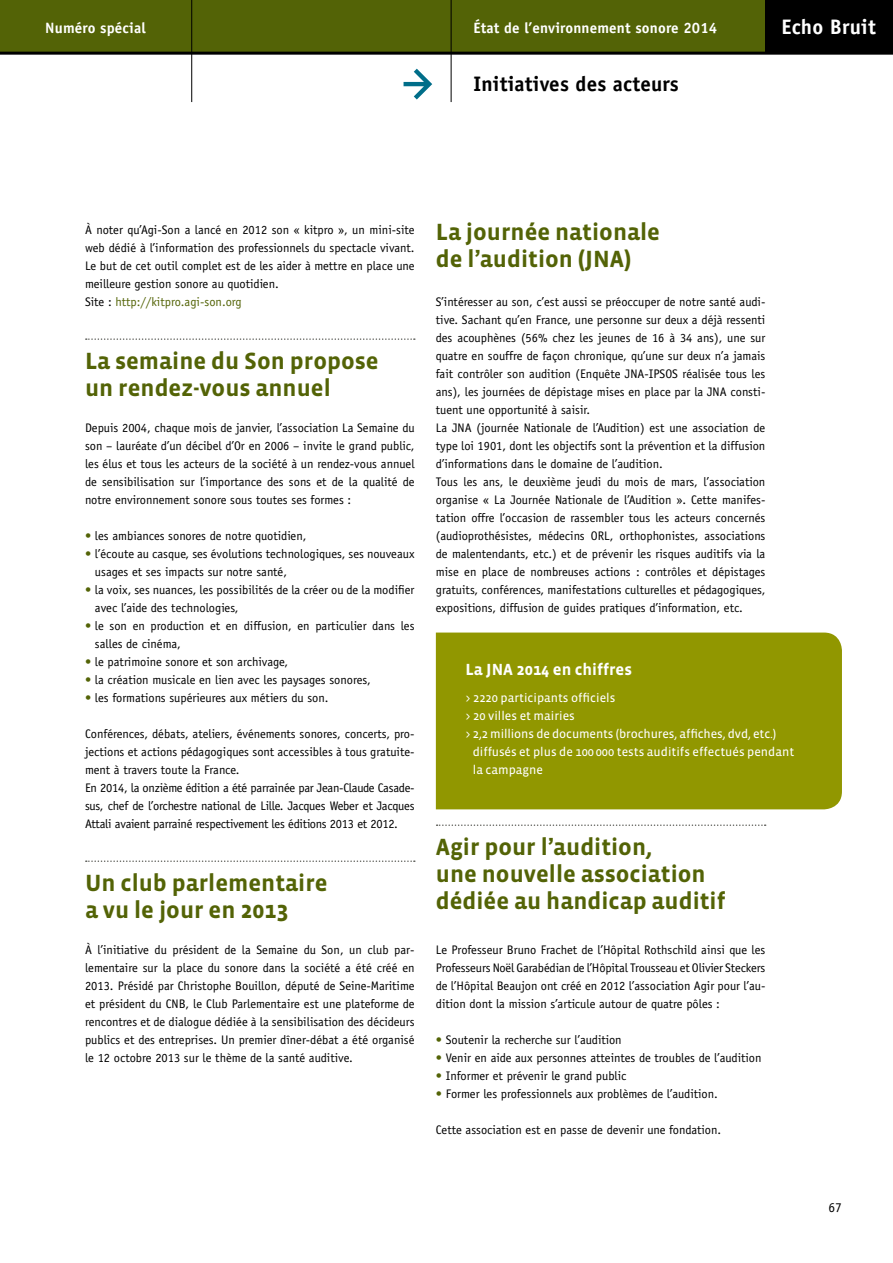
<style>
.page{position:relative;width:893px;height:1263px;background:#fff}
.page>*{position:absolute;margin:0;border:0;box-sizing:border-box;transform-origin:0 0}
.t1{font:700 24px/27px "Vista Sans";color:#536306}
.t2{font:700 21px "Officina Sans";letter-spacing:.01em;color:#000}
.t3{font:700 21px "Officina Sans";letter-spacing:.01em;color:#fff}
.t4{font:700 16.5px "Vista Sans";color:#fff}
.t5{font:700 15px "Officina Sans";letter-spacing:.01em;color:#fff}
.t6{font:13.5px "Officina Sans";color:#000}
.t7{font:12.45px/18px "Officina Sans";color:#000}
.t8{font:12.45px/18px "Officina Sans";letter-spacing:-.02em;color:#000}
.t9{font:12.45px "Vista Sans Reg";color:#fff}
.s1{color:#536306}
</style>
<div class="page">
<svg style="left:86px;top:338px;width:329px;height:2px"></svg>
<svg style="left:86px;top:860px;width:329px;height:2px"></svg>
<svg style="left:437px;top:824px;width:329px;height:2px"></svg>
<div style="left:436px;top:632px;width:406px;height:177px;background:#919700"></div>
<div style="left:0;top:0;width:893px;height:53px;background:#536306"></div>
<hr style="left:0;top:52px;width:893px;height:3px;background:#000">
<div style="left:765px;top:0;width:128px;height:53px;background:#000"></div>
<svg style="left:404px;top:69px;width:28px;height:31px"></svg>
<hr style="left:451px;top:0;width:1px;height:102px;background:#000">
<hr style="left:191px;top:0;width:1px;height:102px;background:#000">
<p class="t5" style="left:45px;top:19px;width:102px">Numéro spécial</p>
<p class="t5" style="left:473px;top:19px;width:245px">État de l’environnement sonore 2014</p>
<h2 class="t2" style="left:473px;top:71px;width:207px">Initiatives des acteurs</h2>
<h2 class="t3" style="left:781px;top:13px;width:96px">Echo Bruit</h2>
<p class="t7" style="left:85px;top:221px;width:331px">À noter qu’Agi-Son a lancé en 2012 son « kitpro », un mini-site web dédié à l’information des professionnels du spectacle vivant.<br>Le but de cet outil complet est de les aider à mettre en place une meilleure gestion sonore au quotidien.<br>Site : <span class="s1">http://kitpro.agi-son.org</span></p>
<h1 class="t1" style="left:85px;top:348px;width:295px">La semaine du Son propose un rendez-vous annuel</h1>
<p class="t7" style="left:85px;top:419px;width:331px;text-align:justify">Depuis 2004, chaque mois de janvier, l’association La Semaine du son – lauréate d’un décibel d’Or en 2006 – invite le grand public, les élus et tous les acteurs de la société à un rendez-vous annuel de sensibilisation sur l’importance des sons et de la qualité de notre environnement sonore sous toutes ses formes :</p>
<p class="t7" style="left:85px;top:527px;width:223px"><span class="s1">•</span> les ambiances sonores de notre quotidien,</p>
<p class="t7" style="left:95px;top:545px;width:321px;text-indent:-10px"><span class="s1">•</span> l’écoute au casque, ses évolutions technologiques, ses nouveaux usages et ses impacts sur notre santé,</p>
<p class="t7" style="left:95px;top:581px;width:321px;text-indent:-10px"><span class="s1">•</span> la voix, ses nuances, les possibilités de la créer ou de la modifier avec l’aide des technologies,</p>
<p class="t7" style="left:95px;top:617px;width:321px;text-indent:-10px"><span class="s1">•</span> le son en production et en diffusion, en particulier dans les salles de cinéma,</p>
<p class="t7" style="left:85px;top:653px;width:205px"><span class="s1">•</span> le patrimoine sonore et son archivage,</p>
<p class="t7" style="left:85px;top:671px;width:287px"><span class="s1">•</span> la création musicale en lien avec les paysages sonores,</p>
<p class="t7" style="left:85px;top:689px;width:245px"><span class="s1">•</span> les formations supérieures aux métiers du son.</p>
<p class="t8" style="left:85px;top:725px;width:331px">Conférences, débats, ateliers, événements sonores, concerts, pro&shy;jections et actions pédagogiques sont accessibles à tous gratuite&shy;ment à travers toute la France.<br>En 2014, la onzième édition a été parrainée par Jean-Claude Casade&shy;sus, chef de l’orchestre national de Lille. Jacques Weber et Jacques Attali avaient parrainé respectivement les éditions 2013 et 2012.</p>
<h1 class="t1" style="left:85px;top:870px;width:244px">Un club parlementaire a vu le jour en 2013</h1>
<p class="t7" style="left:85px;top:941px;width:331px;text-align:justify">À l’initiative du président de la Semaine du Son, un club par&shy;lementaire sur la place du sonore dans la société a été créé en 2013. Présidé par Christophe Bouillon, député de Seine-Maritime et président du CNB, le Club Parlementaire est une plateforme de rencontres et de dialogue dédiée à la sensibilisation des décideurs publics et des entreprises. Un premier dîner-débat a été organisé le 12 octobre 2013 sur le thème de la santé auditive.</p>
<h1 class="t1" style="left:436px;top:219px;width:226px">La journée nationale de l’audition (JNA)</h1>
<p class="t7" style="left:436px;top:293px;width:331px">S’intéresser au son, c’est aussi se préoccuper de notre santé audi&shy;tive. Sachant qu’en France, une personne sur deux a déjà ressenti des acouphènes (56% chez les jeunes de 16 à 34 ans), une sur quatre en souffre de façon chronique, qu’une sur deux n’a jamais fait contrôler son audition (Enquête JNA-IPSOS réalisée tous les ans), les journées de dépistage mises en place par la JNA consti&shy;tuent une opportunité à saisir.<br>La JNA (journée Nationale de l’Audition) est une association de type loi 1901, dont les objectifs sont la prévention et la diffusion d’informations dans le domaine de l’audition.<br>Tous les ans, le deuxième jeudi du mois de mars, l’association organise « La Journée Nationale de l’Audition ». Cette manifes&shy;tation offre l’occasion de rassembler tous les acteurs concernés (audioprothésistes, médecins ORL, orthophonistes, associations de malentendants, etc.) et de prévenir les risques auditifs via la mise en place de nombreuses actions : contrôles et dépistages gratuits, conférences, manifestations culturelles et pédagogiques, expositions, diffusion de guides pratiques d’information, etc.</p>
<h3 class="t4" style="left:466px;top:661px;width:168px">La JNA 2014 en chiffres</h3>
<p class="t9" style="left:466px;top:691px;width:151px">&gt; 2220 participants officiels</p>
<p class="t9" style="left:466px;top:709px;width:111px">&gt; 20 villes et mairies</p>
<p class="t9" style="left:466px;top:727px;width:312px">&gt; 2,2 millions de documents (brochures, affiches, dvd, etc.)</p>
<p class="t9" style="left:473px;top:745px;width:323px">diffusés et plus de 100 000 tests auditifs effectués pendant</p>
<p class="t9" style="left:473px;top:763px;width:72px">la campagne</p>
<h1 class="t1" style="left:436px;top:834px;width:291px">Agir pour l’audition,<br>une nouvelle association dédiée au handicap auditif</h1>
<p class="t7" style="left:436px;top:941px;width:331px;text-align:justify">Le Professeur Bruno Frachet de l’Hôpital Rothschild ainsi que les Professeurs Noël Garabédian de l’Hôpital Trousseau et Olivier Steckers de l’Hôpital Beaujon ont créé en 2012 l’association Agir pour l’au&shy;dition dont la mission s’articule autour de quatre pôles :</p>
<p class="t7" style="left:436px;top:1031px;width:187px"><span class="s1">•</span> Soutenir la recherche sur l’audition</p>
<p class="t7" style="left:436px;top:1049px;width:327px"><span class="s1">•</span> Venir en aide aux personnes atteintes de troubles de l’audition</p>
<p class="t7" style="left:436px;top:1067px;width:192px"><span class="s1">•</span> Informer et prévenir le grand public</p>
<p class="t7" style="left:436px;top:1085px;width:284px"><span class="s1">•</span> Former les professionnels aux problèmes de l’audition.</p>
<p class="t7" style="left:436px;top:1121px;width:287px">Cette association est en passe de devenir une fondation.</p>
<p class="t6" style="left:828px;top:1199px;width:15px">67</p>
</div>
